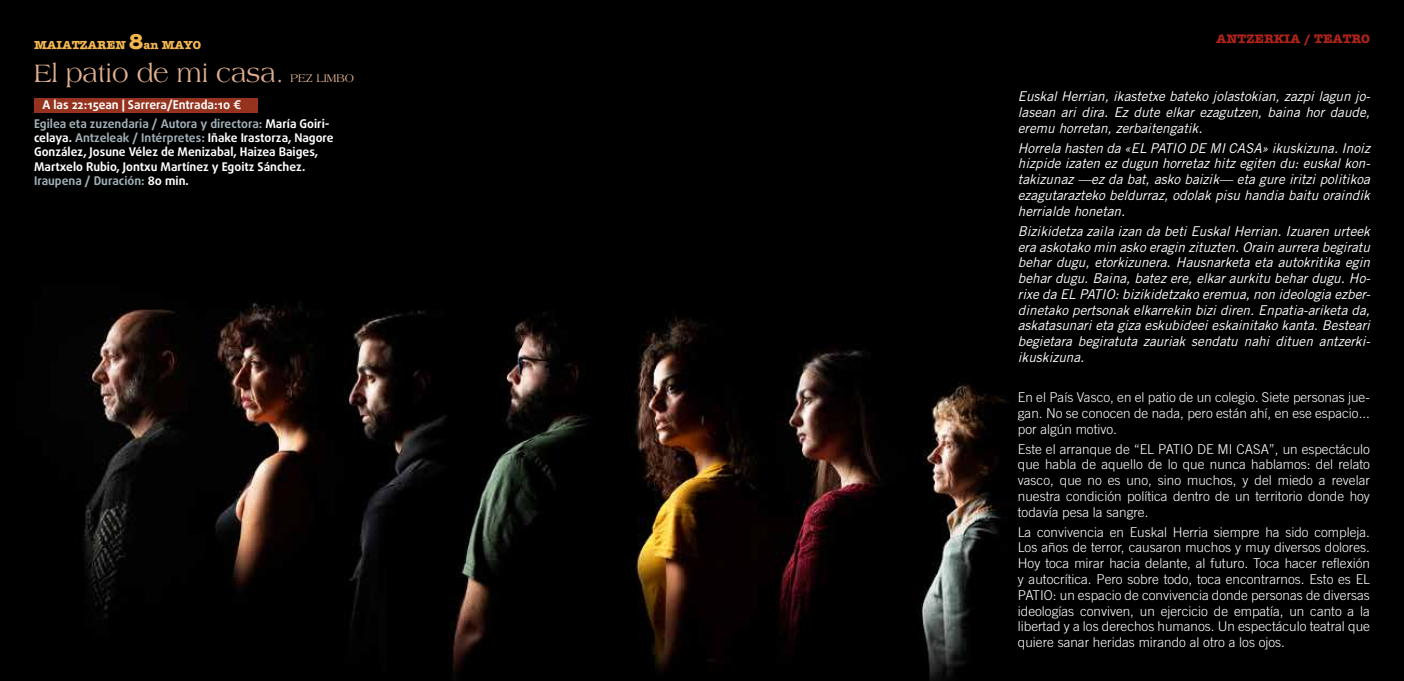
<style>
.page{position:relative;width:1404px;height:681px;background:#fff}
.page>*{position:absolute;margin:0;border:0;box-sizing:border-box;transform-origin:0 0}
.t1{font:27px "Americana";color:#dfaf8e;scale:.92 1}
.t2{font:italic 13.5px/15.8px "Trade Gothic";color:#fff;text-align:justify}
.t3{font:300 13.5px/15.8px "Trade Gothic";color:#fff;text-align:justify}
.t4{font:700 12.75px "American Typewriter";color:#af231a}
.t5{font:700 12px/14.4px "Daxline Pro";color:#fff}
.t6{font:700 12px "American Typewriter";color:#f5b851}
.t7{font:12px "Americana";color:#dfaf8e;scale:.92 1}
.s1{font-size:22.5px}
.s2{color:#a1b0b8}
</style>
<div class="page">
<img style="left:0;top:0;width:1403px;height:680px">
<div style="left:34px;top:98px;width:224px;height:14px;background:#96331f"></div>
<p class="t6" style="left:34px;top:35px;width:168px">MAIATZAREN <span class="s1">8</span>an MAYO</p>
<h1 class="t1" style="left:34px;top:58px;width:273px">El patio de mi casa.</h1>
<p class="t7" style="left:290px;top:71px;width:70px">PEZ LIMBO</p>
<p class="t5" style="left:34px;top:95px;width:297px;line-height:18.6px;text-indent:9px">A las 22:15ean | Sarrera/Entrada:10 €<br><span class="s2">Egilea eta zuzendaria / Autora y directora:</span> María Goiri-</p>
<p class="t5" style="left:34px;top:131px;width:301px">celaya. <span class="s2">Antzeleak / Intérpretes:</span> Iñake Irastorza, Nagore González, Josune Vélez de Menizabal, Haizea Baiges, Martxelo Rubio, Jontxu Martínez y Egoitz Sánchez.<br><span class="s2">Iraupena / Duración:</span> 80 min.</p>
<p class="t4" style="left:1215px;top:27px;width:155px">ANTZERKIA / TEATRO</p>
<p class="t2" style="left:1017px;top:88px;width:353px">Euskal Herrian, ikastetxe bateko jolastokian, zazpi lagun jo&shy;lasean ari dira. Ez dute elkar ezagutzen, baina hor daude, eremu horretan, zerbaitengatik.</p>
<p class="t2" style="left:1017px;top:140px;width:353px">Horrela hasten da «EL PATIO DE MI CASA» ikuskizuna. Inoiz hizpide izaten ez dugun horretaz hitz egiten du: euskal kon&shy;takizunaz —ez da bat, asko baizik— eta gure iritzi politikoa ezagutarazteko beldurraz, odolak pisu handia baitu oraindik herrialde honetan.</p>
<p class="t2" style="left:1017px;top:223px;width:354px">Bizikidetza zaila izan da beti Euskal Herrian. Izuaren urteek era askotako min asko eragin zituzten. Orain aurrera begiratu behar dugu, etorkizunera. Hausnarketa eta autokritika egin behar dugu. Baina, batez ere, elkar aurkitu behar dugu. Ho&shy;rixe da EL PATIO: bizikidetzako eremua, non ideologia ezber&shy;dinetako pertsonak elkarrekin bizi diren. Enpatia-ariketa da, askatasunari eta giza eskubideei eskainitako kanta. Besteari begietara begiratuta zauriak sendatu nahi dituen antzerki&shy;ikuskizuna.</p>
<p class="t3" style="left:1017px;top:389px;width:353px">En el País Vasco, en el patio de un colegio. Siete personas jue&shy;gan. No se conocen de nada, pero están ahí, en ese espacio... por algún motivo.</p>
<p class="t3" style="left:1017px;top:440px;width:353px">Este el arranque de “EL PATIO DE MI CASA”, un espectáculo que habla de aquello de lo que nunca hablamos: del relato vasco, que no es uno, sino muchos, y del miedo a revelar nuestra condición política dentro de un territorio donde hoy todavía pesa la sangre.</p>
<p class="t3" style="left:1017px;top:523px;width:353px">La convivencia en Euskal Herria siempre ha sido compleja.<br>Los años de terror, causaron muchos y muy diversos dolores.<br>Hoy toca mirar hacia delante, al futuro. Toca hacer reflexión y autocrítica. Pero sobre todo, toca encontrarnos. Esto es EL PATIO: un espacio de convivencia donde personas de diversas ideologías conviven, un ejercicio de empatía, un canto a la libertad y a los derechos humanos. Un espectáculo teatral que quiere sanar heridas mirando al otro a los ojos.</p>
</div>
